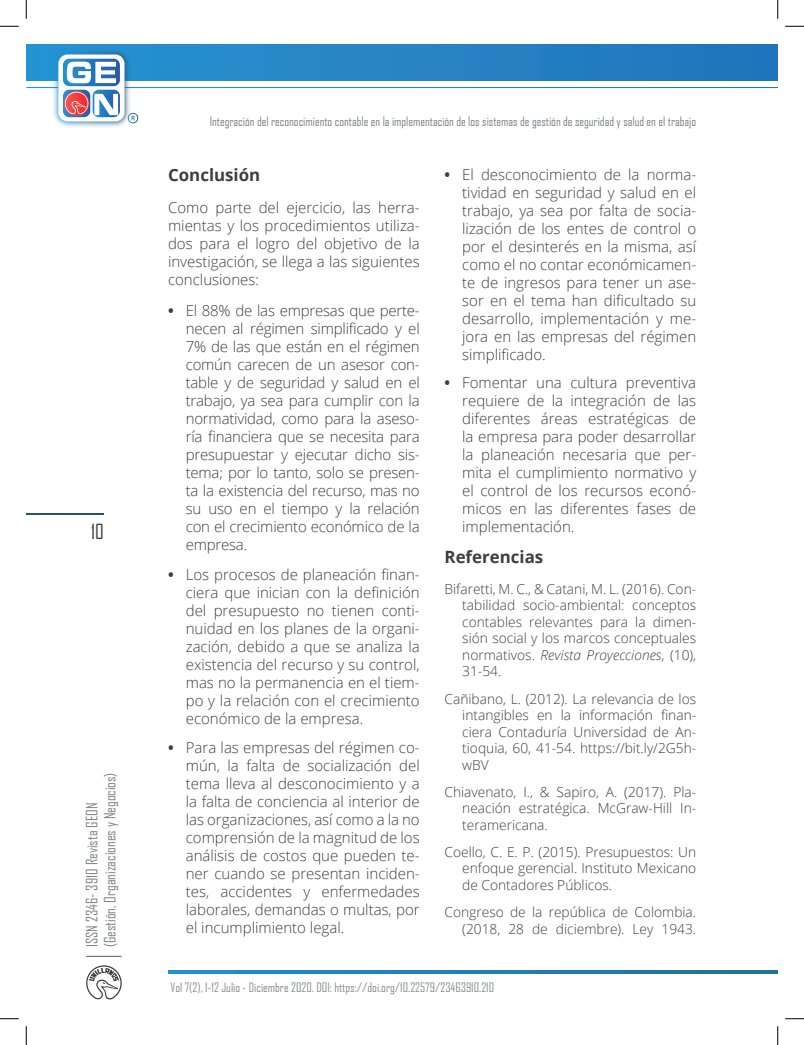
<style>
.page{position:relative;width:804px;height:1045px;background:#fff}
.page>*{position:absolute;margin:0;border:0;box-sizing:border-box;transform-origin:0 0}
.t1{font:20px "Agency FB";color:#3e3e3f}
.N1{font:700 16.88px "Open Sans";color:#3e3e3f}
.Cuerpo_de_Texto{font:300 15px/18px "Open Sans";color:#3e3e3f;text-align:justify}
.t2{font:15px/18px "Agency FB";color:#808285}
.bibliografía{font:300 13.75px/16.5px "Open Sans";color:#3e3e3f;text-align:justify}
.t3{font:12.5px "Agency FB";color:#808285}
.t4{font:12.5px "Agency FB";color:#8b8d90}
.s1{font-weight:700}
.s2{font-style:italic}
</style>
<div class="page">
<hr style="left:86px;top:956px;width:36px;height:1px;background:#57585a">
<svg style="left:86px;top:965px;width:36px;height:35px"></svg>
<svg style="left:168px;top:970px;width:609px;height:3px;background:#217fb1"></svg>
<hr style="left:26px;top:513px;width:78px;height:1px;background:#275172">
<div style="left:27px;top:44px;width:750px;height:37px;background:#2781c4"></div>
<img style="left:26px;top:44px;width:144px;height:83px">
<div style="left:58px;top:54px;width:66px;height:67px;background:#fdfdfd;border-radius:9px"></div>
<svg style="left:63px;top:59px;width:57px;height:58px"></svg>
<svg style="left:0;top:25px;width:19px;height:2px"></svg>
<svg style="left:785px;top:25px;width:19px;height:2px"></svg>
<svg style="left:0;top:1018px;width:19px;height:1px"></svg>
<svg style="left:785px;top:1018px;width:19px;height:1px"></svg>
<svg style="left:25px;top:0;width:2px;height:19px"></svg>
<svg style="left:25px;top:1026px;width:2px;height:19px"></svg>
<svg style="left:777px;top:0;width:1px;height:19px"></svg>
<svg style="left:777px;top:1026px;width:1px;height:19px"></svg>
<h1 class="t1" style="left:91px;top:519px;width:14px">10</h1>
<p class="t2" style="left:83px;top:947px;width:176px;rotate:-90deg">ISSN 2346- 3910 Revista GEON (Gestión, Organizaciones y Negocios)</p>
<p class="t3" style="left:210px;top:113px;width:488px">Integración del reconocimiento contable en la implementación de los sistemas de gestión de seguridad y salud en el trabajo</p>
<p class="N1" style="left:168px;top:163px;width:94px">Conclusión</p>
<p class="Cuerpo_de_Texto" style="left:168px;top:198px;width:253px">Como parte del ejercicio, las herra&shy;mientas y los procedimientos utiliza&shy;dos para el logro del objetivo de la investigación, se llega a las siguientes conclusiones:</p>
<p class="Cuerpo_de_Texto" style="left:186px;top:301px;width:235px;text-indent:-18px"><span class="s1">•</span> El 88% de las empresas que perte&shy;necen al régimen simplificado y el 7% de las que están en el régimen común carecen de un asesor con&shy;table y de seguridad y salud en el trabajo, ya sea para cumplir con la normatividad, como para la aseso&shy;ría financiera que se necesita para presupuestar y ejecutar dicho sis&shy;tema; por lo tanto, solo se presen&shy;ta la existencia del recurso, mas no su uso en el tiempo y la relación con el crecimiento económico de la empresa.</p>
<p class="Cuerpo_de_Texto" style="left:186px;top:565px;width:235px;text-indent:-18px"><span class="s1">•</span> Los procesos de planeación finan&shy;ciera que inician con la definición del presupuesto no tienen conti&shy;nuidad en los planes de la organi&shy;zación, debido a que se analiza la existencia del recurso y su control, mas no la permanencia en el tiem&shy;po y la relación con el crecimiento económico de la empresa.</p>
<p class="Cuerpo_de_Texto" style="left:186px;top:738px;width:235px;text-indent:-18px"><span class="s1">•</span> Para las empresas del régimen co&shy;mún, la falta de socialización del tema lleva al desconocimiento y a la falta de conciencia al interior de las organizaciones, así como a la no comprensión de la magnitud de los análisis de costos que pueden te&shy;ner cuando se presentan inciden&shy;tes, accidentes y enfermedades laborales, demandas o multas, por el incumplimiento legal.</p>
<p class="Cuerpo_de_Texto" style="left:462px;top:165px;width:235px;text-indent:-18px"><span class="s1">•</span> El desconocimiento de la norma&shy;tividad en seguridad y salud en el trabajo, ya sea por falta de socia&shy;lización de los entes de control o por el desinterés en la misma, así como el no contar económicamen&shy;te de ingresos para tener un ase&shy;sor en el tema han dificultado su desarrollo, implementación y me&shy;jora en las empresas del régimen simplificado.</p>
<p class="Cuerpo_de_Texto" style="left:462px;top:373px;width:235px;text-indent:-18px"><span class="s1">•</span> Fomentar una cultura preventiva requiere de la integración de las diferentes áreas estratégicas de la empresa para poder desarrollar la planeación necesaria que per&shy;mita el cumplimiento normativo y el control de los recursos econó&shy;micos en las diferentes fases de implementación.</p>
<p class="N1" style="left:444px;top:545px;width:100px">Referencias</p>
<p class="bibliografía" style="left:462px;top:580px;width:235px;text-indent:-18px">Bifaretti, M. C., &amp; Catani, M. L. (2016). Con&shy;tabilidad socio-ambiental: conceptos contables relevantes para la dimen&shy;sión social y los marcos conceptuales normativos. <span class="s2">Revista Proyecciones</span>, (10), 31-54.</p>
<p class="bibliografía" style="left:462px;top:690px;width:235px;text-indent:-18px">Cañibano, L. (2012). La relevancia de los intangibles en la información finan&shy;ciera Contaduría Universidad de An&shy;tioquia, 60, 41-54. https://bit.ly/2G5h&shy;wBV</p>
<p class="bibliografía" style="left:462px;top:783px;width:235px;text-indent:-18px">Chiavenato, I., &amp; Sapiro, A. (2017). Pla&shy;neación estratégica. McGraw-Hill In&shy;teramericana.</p>
<p class="bibliografía" style="left:462px;top:843px;width:235px;text-indent:-18px">Coello, C. E. P. (2015). Presupuestos: Un enfoque gerencial. Instituto Mexicano de Contadores Públicos.</p>
<p class="bibliografía" style="left:444px;top:903px;width:253px;text-align:right">Congreso de la república de Colombia. (2018, 28 de diciembre). Ley 1943.</p>
<p class="t4" style="left:170px;top:980px;width:325px">Vol 7(2), 1-12 Julio - Diciembre 2020. DOI: https://doi.org/10.22579/23463910.210</p>
</div>
